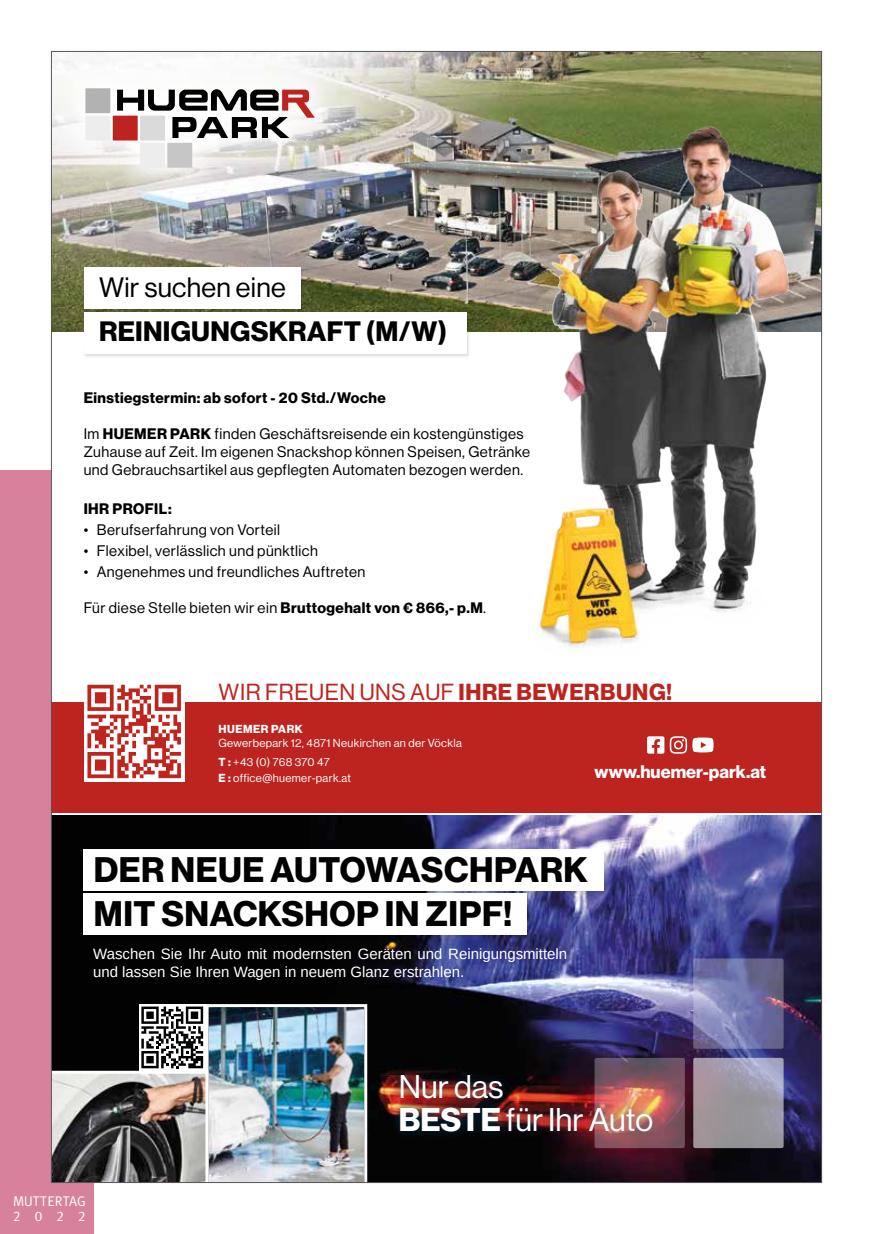
<style>
.page{position:relative;width:872px;height:1234px;background:#fff}
.page>*{position:absolute;margin:0;border:0;box-sizing:border-box;transform-origin:0 0}
.t1{font:34.8px/43.7px "N Haas Grotesk DS Pro 75 Bd";letter-spacing:.015em;color:#000}
.t2{font:32.1px/33.5px "N Haas Grotesk DS Pro 55 Rg";color:#fff}
.t3{font:27.45px "N Haas Grotesk DS Pro 75 Bd";letter-spacing:.01em;color:#000}
.t4{font:27.45px "N Haas Grotesk DS Pro 55 Rg";letter-spacing:.01em;color:#000}
.t5{font:22.8px "N Haas Grotesk DS Pro 55 Rg";letter-spacing:.025em;color:#be241f}
.t6{font:17.85px "N Haas Grotesk DS Pro 75 Bd";color:#fff}
.t7{font:15px/18px "N Haas Grotesk DS Pro 55 Rg";letter-spacing:.03em;color:#000}
.t8{font:15px/18px "Arimo";color:#fff}
.t9{font:15px "N Haas Grotesk DS Pro 75 Bd";letter-spacing:.03em;color:#000}
.t10{font:14.1px/14.1px "Meta Caps";letter-spacing:.015em;color:#fff}
.t11{font:11.4px/19px "N Haas Grotesk DS Pro 55 Rg";letter-spacing:.03em;color:#fff}
.t12{font:11.4px "N Haas Grotesk DS Pro 75 Bd";letter-spacing:.045em;color:#fff}
.s1{font-family:"N Haas Grotesk DS Pro 75 Bd"}
</style>
<div class="page">
<div style="left:0;top:470px;width:94px;height:763px;background:#d7819d"></div>
<div style="left:51px;top:51px;width:770px;height:1131px;background:#fff"></div>
<img style="left:53px;top:815px;width:767px;height:365px">
<div style="left:51px;top:701px;width:770px;height:111px;background:#be241f"></div>
<img style="left:53px;top:53px;width:767px;height:278px">
<div style="left:51px;top:54px;width:296px;height:148px;background:#fff;opacity:.91"></div>
<svg style="left:117px;top:89px;width:198px;height:49px"></svg>
<div style="left:85px;top:116px;width:25px;height:24px;background:#ededed"></div>
<div style="left:140px;top:143px;width:25px;height:25px;background:#ededed"></div>
<div style="left:167px;top:143px;width:25px;height:25px;background:#c6c6c6"></div>
<div style="left:85px;top:88px;width:25px;height:25px;background:#b3b2b2"></div>
<div style="left:140px;top:116px;width:25px;height:24px;background:#dadada"></div>
<div style="left:113px;top:116px;width:25px;height:24px;background:#be241f"></div>
<svg style="left:647px;top:736px;width:66px;height:17px"></svg>
<img style="left:484px;top:86px;width:336px;height:563px">
<div style="left:83px;top:311px;width:387px;height:47px;background:#000;opacity:.14"></div>
<div style="left:84px;top:312px;width:382px;height:42px;background:#fff"></div>
<div style="left:83px;top:266px;width:221px;height:47px;background:#000;opacity:.14"></div>
<div style="left:84px;top:267px;width:216px;height:42px;background:#fff"></div>
<div style="left:84px;top:680px;width:101px;height:101px;background:#fff"></div>
<svg style="left:87px;top:684px;width:94px;height:94px"></svg>
<img style="left:390px;top:1064px;width:204px;height:76px">
<img style="left:594px;top:1057px;width:91px;height:90px;border-radius:2px">
<svg style="left:693px;top:958px;width:90px;height:90px;background:#7778a8"></svg>
<svg style="left:693px;top:1057px;width:90px;height:90px;background:#9c97a3"></svg>
<div style="left:83px;top:848px;width:525px;height:47px;background:#000;opacity:.14"></div>
<div style="left:84px;top:849px;width:520px;height:41px;background:#fff"></div>
<div style="left:83px;top:892px;width:448px;height:46px;background:#000;opacity:.14"></div>
<div style="left:84px;top:893px;width:443px;height:41px;background:#fff"></div>
<img style="left:53px;top:1002px;width:316px;height:178px">
<h3 class="t4" style="left:99px;top:272px;width:188px">Wir suchen eine</h3>
<h3 class="t3" style="left:99px;top:315px;width:349px">REINIGUNGSKRAFT (M/W)</h3>
<p class="t9" style="left:84px;top:388px;width:303px">Einstiegstermin: ab sofort - 20 Std./Woche</p>
<p class="t7" style="left:84px;top:424px;width:448px">Im <span class="s1">HUEMER PARK</span> finden Geschäftsreisende ein kostengünstiges<br>Zuhause auf Zeit. Im eigenen Snackshop können Speisen, Getränke und Gebrauchsartikel aus gepflegten Automaten bezogen werden.</p>
<p class="t9" style="left:84px;top:499px;width:89px">IHR PROFIL:</p>
<p class="t7" style="left:84px;top:520px;width:198px">• Berufserfahrung von Vorteil</p>
<p class="t7" style="left:84px;top:542px;width:236px">• Flexibel, verlässlich und pünktlich</p>
<p class="t7" style="left:84px;top:563px;width:283px">• Angenehmes und freundliches Auftreten</p>
<p class="t7" style="left:84px;top:599px;width:404px">Für diese Stelle bieten wir ein <span class="s1">Bruttogehalt von € 866,- p.M</span>.</p>
<h3 class="t5" style="left:218px;top:678px;width:455px">WIR FREUEN UNS AUF <span class="s1">IHRE BEWERBUNG!</span></h3>
<p class="t12" style="left:218px;top:722px;width:86px">HUEMER PARK</p>
<p class="t11" style="left:218px;top:733px;width:245px">Gewerbepark 12, 4871 Neukirchen an der Vöckla<br><span class="s1">T :</span> +43 (0) 768 370 47</p>
<p class="t11" style="left:218px;top:768px;width:134px"><span class="s1">E :</span> office@huemer-park.at</p>
<p class="t6" style="left:594px;top:761px;width:173px">www.huemer-park.at</p>
<h1 class="t1" style="left:94px;top:848px;width:495px">DER NEUE AUTOWASCHPARK<br>MIT SNACKSHOP IN ZIPF!</h1>
<p class="t8" style="left:93px;top:945px;width:475px">Waschen Sie Ihr Auto mit modernsten Geräten und Reinigungsmitteln und lassen Sie Ihren Wagen in neuem Glanz erstrahlen.</p>
<p class="t10" style="left:13px;top:1193px;width:74px">MUTTERTAG<br>2022</p>
<h2 class="t2" style="left:399px;top:1069px;width:256px">Nur das<br><span class="s1">BESTE</span> für Ihr Auto</h2>
</div>
